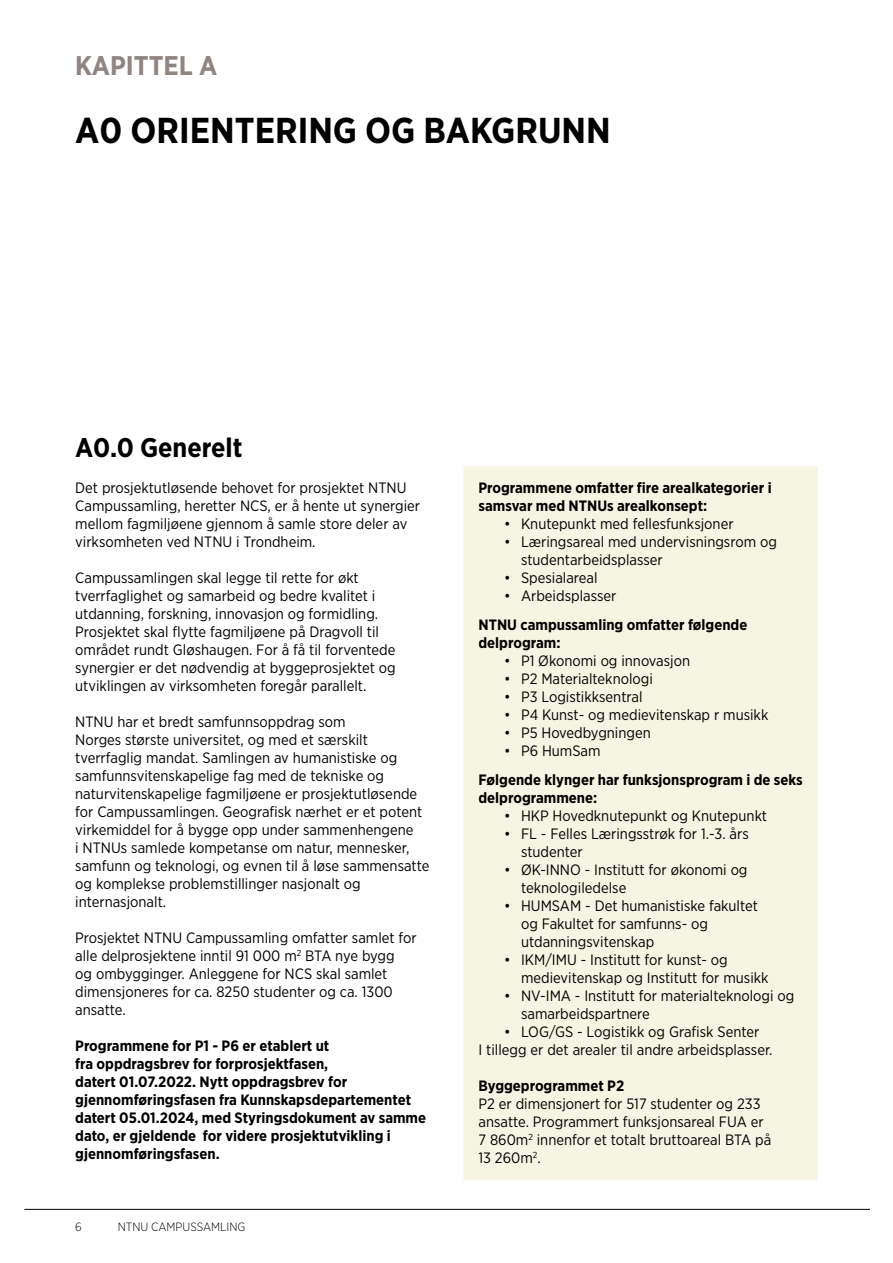
<style>
.page{position:relative;width:893px;height:1263px;background:#fff}
.page>*{position:absolute;margin:0;border:0;box-sizing:border-box;transform-origin:0 0}
.t1{font:700 36px "Gotham Narrow";color:#000}
.t2{font:700 27px "Gotham Narrow";color:#8f8581}
.t3{font:700 27px "Gotham Narrow";color:#000}
.t4{font:15px/18px "Gotham Narrow";color:#000}
.t5{font:700 15px/18px "Gotham Narrow";color:#000}
.t6{font:300 12px "Gotham Narrow";color:#000}
</style>
<div class="page">
<hr style="left:24px;top:1209px;width:846px;height:1px;background:#000">
<div style="left:471px;top:474px;width:339px;height:699px;background:#f6f4e2"></div>
<div style="left:463px;top:466px;width:355px;height:714px;border:15px solid #f6f4e2"></div>
<h2 class="t2" style="left:75px;top:48px;width:93px">A0 Oriente</h2>
<h2 class="t2" style="left:75px;top:48px;width:279px">KAPITTEL A ring og bak</h2>
<h1 class="t1" style="left:75px;top:108px;width:537px">A0 ORIENTERING OG BAKGRUNN</h1>
<h2 class="t3" style="left:75px;top:430px;width:169px">A0.0 Generelt</h2>
<p class="t4" style="left:75px;top:479px;width:346px">Det prosjektutløsende behovet for prosjektet NTNU Campussamling, heretter NCS, er å hente ut synergier mellom fagmiljøene gjennom å samle store deler av virksomheten ved NTNU i Trondheim.</p>
<p class="t4" style="left:75px;top:569px;width:322px">Campussamlingen skal legge til rette for økt tverrfaglighet og samarbeid og bedre kvalitet i utdanning, forskning, innovasjon og formidling.<br>Prosjektet skal flytte fagmiljøene på Dragvoll til området rundt Gløshaugen. For å få til forventede synergier er det nødvendig at byggeprosjektet og utviklingen av virksomheten foregår parallelt.</p>
<p class="t4" style="left:75px;top:713px;width:356px">NTNU har et bredt samfunnsoppdrag som<br>Norges største universitet, og med et særskilt tverrfaglig mandat. Samlingen av humanistiske og samfunnsvitenskapelige fag med de tekniske og naturvitenskapelige fagmiljøene er prosjektutløsende for Campussamlingen. Geografisk nærhet er et potent virkemiddel for å bygge opp under sammenhengene<br>i NTNUs samlede kompetanse om natur, mennesker, samfunn og teknologi, og evnen til å løse sammensatte og komplekse problemstillinger nasjonalt og internasjonalt.</p>
<p class="t4" style="left:75px;top:929px;width:343px">Prosjektet NTNU Campussamling omfatter samlet for alle delprosjektene inntil 91 000 m<sup>2</sup> BTA nye bygg<br>og ombygginger. Anleggene for NCS skal samlet dimensjoneres for ca. 8250 studenter og ca. 1300 ansatte.</p>
<p class="t5" style="left:75px;top:1037px;width:352px">Programmene for P1 - P6 er etablert ut<br>fra oppdragsbrev for forprosjektfasen,<br>datert 01.07.2022. Nytt oppdragsbrev for gjennomføringsfasen fra Kunnskapsdepartementet datert 05.01.2024, med Styringsdokument av samme dato, er gjeldende for videre prosjektutvikling i gjennomføringsfasen.</p>
<p class="t6" style="left:75px;top:1220px;width:8px">6</p>
<p class="t6" style="left:118px;top:1219px;width:129px">NTNU CAMPUSSAMLING</p>
<p class="t5" style="left:478px;top:479px;width:295px">Programmene omfatter fire arealkategorier i samsvar med NTNUs arealkonsept:</p>
<p class="t4" style="left:504px;top:515px;width:231px">• Knutepunkt med fellesfunksjoner</p>
<p class="t4" style="left:521px;top:533px;width:257px;text-indent:-17px">• Læringsareal med undervisningsrom og studentarbeidsplasser</p>
<p class="t4" style="left:504px;top:569px;width:95px">• Spesialareal</p>
<p class="t4" style="left:504px;top:587px;width:114px">• Arbeidsplasser</p>
<p class="t5" style="left:478px;top:616px;width:270px">NTNU campussamling omfatter følgende delprogram:</p>
<p class="t4" style="left:504px;top:651px;width:188px">• P1 Økonomi og innovasjon</p>
<p class="t4" style="left:504px;top:669px;width:150px">• P2 Materialteknologi</p>
<p class="t4" style="left:504px;top:687px;width:140px">• P3 Logistikksentral</p>
<p class="t4" style="left:504px;top:705px;width:266px">• P4 Kunst- og medievitenskap r musikk</p>
<p class="t4" style="left:504px;top:723px;width:148px">• P5 Hovedbygningen</p>
<p class="t4" style="left:504px;top:741px;width:98px">• P6 HumSam</p>
<p class="t5" style="left:478px;top:770px;width:326px">Følgende klynger har funksjonsprogram i de seks delprogrammene:</p>
<p class="t4" style="left:504px;top:806px;width:265px">• HKP Hovedknutepunkt og Knutepunkt</p>
<p class="t4" style="left:521px;top:824px;width:229px;text-indent:-17px">• FL - Felles Læringsstrøk for 1.-3. års studenter</p>
<p class="t4" style="left:521px;top:860px;width:228px;text-indent:-17px">• ØK-INNO - Institutt for økonomi og teknologiledelse</p>
<p class="t4" style="left:521px;top:896px;width:238px;text-indent:-17px">• HUMSAM - Det humanistiske fakultet og Fakultet for samfunns- og utdanningsvitenskap</p>
<p class="t4" style="left:521px;top:950px;width:249px;text-indent:-17px">• IKM/IMU - Institutt for kunst- og medievitenskap og Institutt for musikk</p>
<p class="t4" style="left:521px;top:986px;width:275px;text-indent:-17px">• NV-IMA - Institutt for materialteknologi og samarbeidspartnere</p>
<p class="t4" style="left:478px;top:1022px;width:295px;text-indent:26px">• LOG/GS - Logistikk og Grafisk Senter<br>I tillegg er det arealer til andre arbeidsplasser.</p>
<p class="t5" style="left:478px;top:1076px;width:147px">Byggeprogrammet P2</p>
<p class="t4" style="left:478px;top:1094px;width:294px">P2 er dimensjonert for 517 studenter og 233 ansatte. Programmert funksjonsareal FUA er 7 860m<sup>2</sup> innenfor et totalt bruttoareal BTA på 13 260m<sup>2</sup>.</p>
</div>
